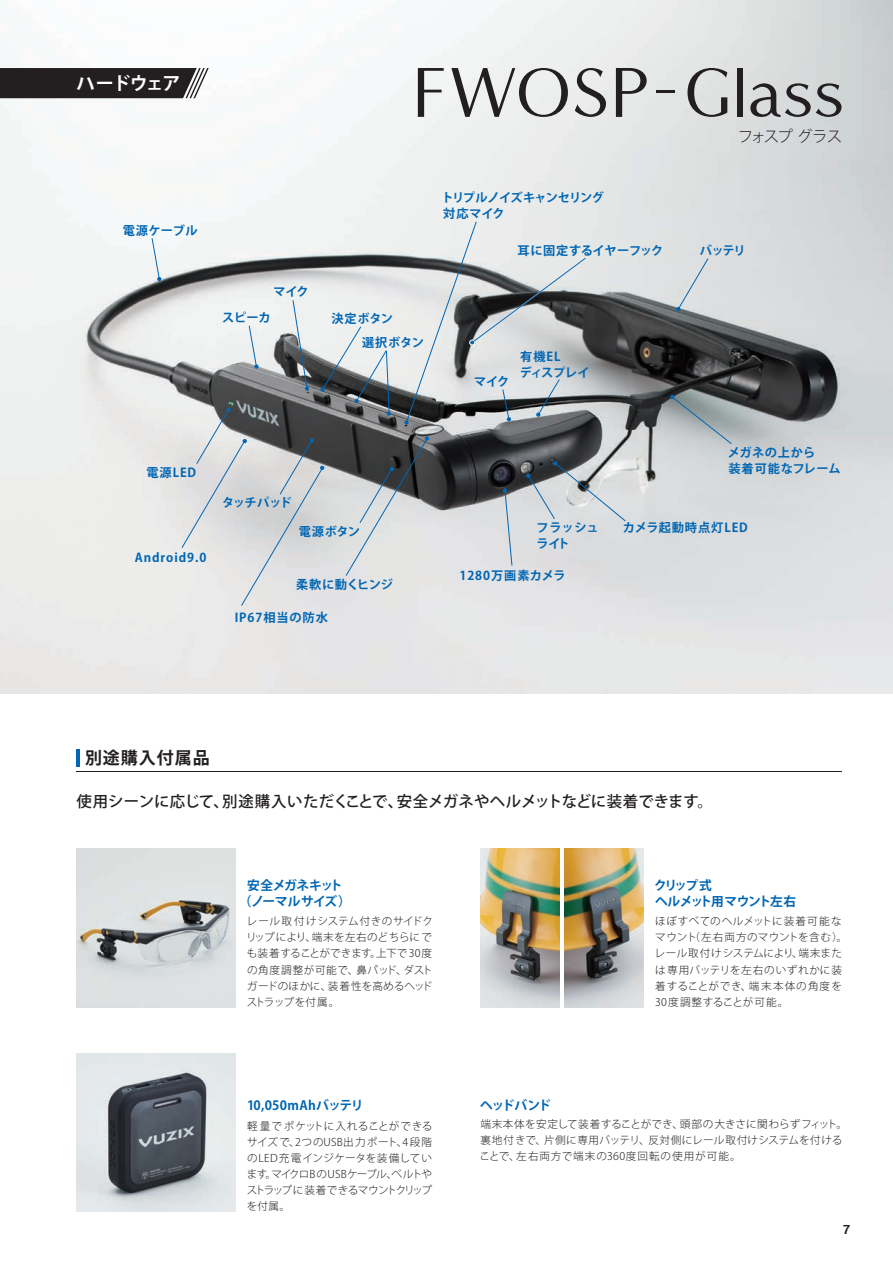
<style>
.page{position:relative;width:893px;height:1263px;background:#fff}
.page>*{position:absolute;margin:0;border:0;box-sizing:border-box;transform-origin:0 0}
.t1{font:700 18px "Koz Go Pro";letter-spacing:-.075em;color:#fff}
.t2{font:700 16.95px "Koz Go Pro";letter-spacing:.055em;color:#231f20}
.t3{font:500 15.45px "Koz Go Pro";letter-spacing:.005em;color:#231f20}
.t4{font:300 15.45px "Koz Go Pro";letter-spacing:-.115em;color:#231f20}
.t5{font:700 12.75px/15.5px "Koz Go Pro";letter-spacing:-.035em;color:#0166b3;text-align:center}
.t6{font:700 12.75px/15.5px "Koz Go Pro";letter-spacing:-.095em;color:#0166b3}
.t7{font:700 12.75px "Koz Go Pro";letter-spacing:.015em;color:#0166b3}
.t8{font:700 12.75px "Helvetica";color:#231f20}
.t9{font:700 12.15px/24px "Koz Go Pro";letter-spacing:.025em;color:#0166b3}
.t10{font:700 12.15px "Koz Go Pro";letter-spacing:.075em;color:#0166b3}
.t11{font:700 12.15px/15.9px "Koz Go Pro";letter-spacing:-.065em;color:#0166b3}
.t12{font:700 12.15px/15.9px "Koz Go Pro";letter-spacing:-.005em;color:#0166b3}
.t13{font:700 12.15px/15.9px "Koz Go Pro";letter-spacing:.05em;color:#0166b3}
.t14{font:700 12.15px "Koz Go Pro";letter-spacing:-.025em;color:#0166b3}
.t15{font:700 12.15px "Koz Go Pro";letter-spacing:-.015em;color:#0166b3}
.t16{font:300 10.65px/16.2px "Koz Go Pro";letter-spacing:.03em;color:#231f20;text-align:justify}
.t17{font:300 10.65px/16.2px "Koz Go Pro";letter-spacing:.05em;color:#231f20}
</style>
<div class="page">
<img style="left:0;top:0;width:893px;height:693px">
<svg style="left:0;top:68px;width:209px;height:30px;background:#322e2f"></svg>
<img style="left:77px;top:849px;width:158px;height:159px">
<img style="left:77px;top:1053px;width:158px;height:159px">
<hr style="left:77px;top:749px;width:3px;height:17px;background:#0166b3">
<hr style="left:77px;top:771px;width:765px;height:1px;background:#231f20">
<img style="left:480px;top:849px;width:80px;height:159px">
<img style="left:564px;top:849px;width:79px;height:159px">
<svg style="left:670px;top:395px;width:62px;height:49px;background:#9faaad"></svg>
<svg style="left:676px;top:258px;width:33px;height:53px;background:#d3d9de"></svg>
<svg style="left:418px;top:68px;width:26px;height:49px"></svg>
<svg style="left:451px;top:68px;width:117px;height:49px"></svg>
<svg style="left:575px;top:68px;width:31px;height:49px;background:#aeaead"></svg>
<svg style="left:616px;top:68px;width:31px;height:49px;background:#a3a3a3"></svg>
<svg style="left:657px;top:90px;width:18px;height:2px"></svg>
<svg style="left:687px;top:68px;width:40px;height:49px;background:#afb1b0"></svg>
<div style="left:737px;top:68px;width:6px;height:49px;background:#231f20"></div>
<svg style="left:750px;top:83px;width:91px;height:34px;background:#9c9e9e"></svg>
<svg style="left:152px;top:238px;width:9px;height:43px"></svg>
<svg style="left:181px;top:221px;width:445px;height:385px;background:#b5b7b9"></svg>
<h1 class="t1" style="left:77px;top:72px;width:105px">ハードウェア</h1>
<p class="t9" style="left:123px;top:219px;width:76px">電源ケーブル</p>
<p class="t9" style="left:273px;top:280px;width:37px">マイク</p>
<p class="t9" style="left:222px;top:307px;width:50px">スピーカ</p>
<p class="t11" style="left:441px;top:190px;width:164px">トリプルノイズキャンセリング対応マイク</p>
<p class="t14" style="left:517px;top:243px;width:147px">耳に固定するイヤーフック</p>
<p class="t9" style="left:362px;top:307px;width:63px;text-indent:-31px">決定ボタン<br>選択ボタン</p>
<p class="t9" style="left:474px;top:370px;width:37px">マイク</p>
<p class="t12" style="left:520px;top:349px;width:71px">有機EL<br>ディスプレイ</p>
<h3 class="t4" style="left:738px;top:127px;width:106px">フォスプ グラス</h3>
<p class="t9" style="left:700px;top:239px;width:47px">バッテリ</p>
<p class="t9" style="left:146px;top:461px;width:51px">電源LED</p>
<p class="t10" style="left:135px;top:549px;width:73px">Android9.0</p>
<p class="t9" style="left:222px;top:492px;width:71px">タッチパッド</p>
<p class="t9" style="left:299px;top:520px;width:63px">電源ボタン</p>
<p class="t15" style="left:296px;top:576px;width:98px">柔軟に動くヒンジ</p>
<p class="t10" style="left:235px;top:610px;width:95px">IP67相当の防水</p>
<p class="t12" style="left:536px;top:520px;width:64px">フラッシュライト</p>
<p class="t10" style="left:459px;top:567px;width:108px">1280万画素カメラ</p>
<p class="t13" style="left:728px;top:446px;width:115px">メガネの上から<br>装着可能なフレーム</p>
<p class="t10" style="left:623px;top:519px;width:126px">カメラ起動時点灯LED</p>
<h2 class="t2" style="left:85px;top:747px;width:126px">別途購入付属品</h2>
<h3 class="t3" style="left:77px;top:791px;width:638px">使用シーンに応じて、別途購入いただくことで、安全メガネやヘルメットなどに装着できます。</h3>
<p class="t5" style="left:239px;top:879px;width:114px">安全メガネキット<br>（ノーマルサイズ）</p>
<p class="t16" style="left:246px;top:913px;width:188px">レール取付けシステム付きのサイドクリップにより、端末を左右のどちらにでも装着することができます。上下で 30度の角度調整が可能で、鼻パッド、ダストガードのほかに、装着性を高めるヘッドストラップを付属。</p>
<p class="t7" style="left:247px;top:1097px;width:118px">10,050mAhバッテリ</p>
<p class="t16" style="left:247px;top:1118px;width:187px">軽量でポケットに入れることができるサイズで、2つのUSB出力ポート、4段階のLED充電インジケータを装備しています。マイクロB のUSBケーブル、ベルトやストラップに装着できるマウントクリップを付属。</p>
<p class="t6" style="left:654px;top:879px;width:144px">クリップ式<br>ヘルメット用マウント左右</p>
<p class="t17" style="left:654px;top:913px;width:194px">ほぼすべてのヘルメットに装着可能なマウント（左右両方のマウントを含む）。レール取付けシステムにより、端末または専用バッテリを左右のいずれかに装着することができ、端末本体の角度を<br>30度調整することが可能。</p>
<p class="t5" style="left:480px;top:1099px;width:72px">ヘッドバンド</p>
<p class="t16" style="left:480px;top:1116px;width:369px;text-align:left">端末本体を安定して装着することができ、頭部の大きさに関わらずフィット。裏地付きで、片側に専用バッテリ、反対側にレール取付けシステムを付けることで、左右両方で端末の360度回転の使用が可能。</p>
<p class="t8" style="left:843px;top:1219px;width:9px">7</p>
</div>
